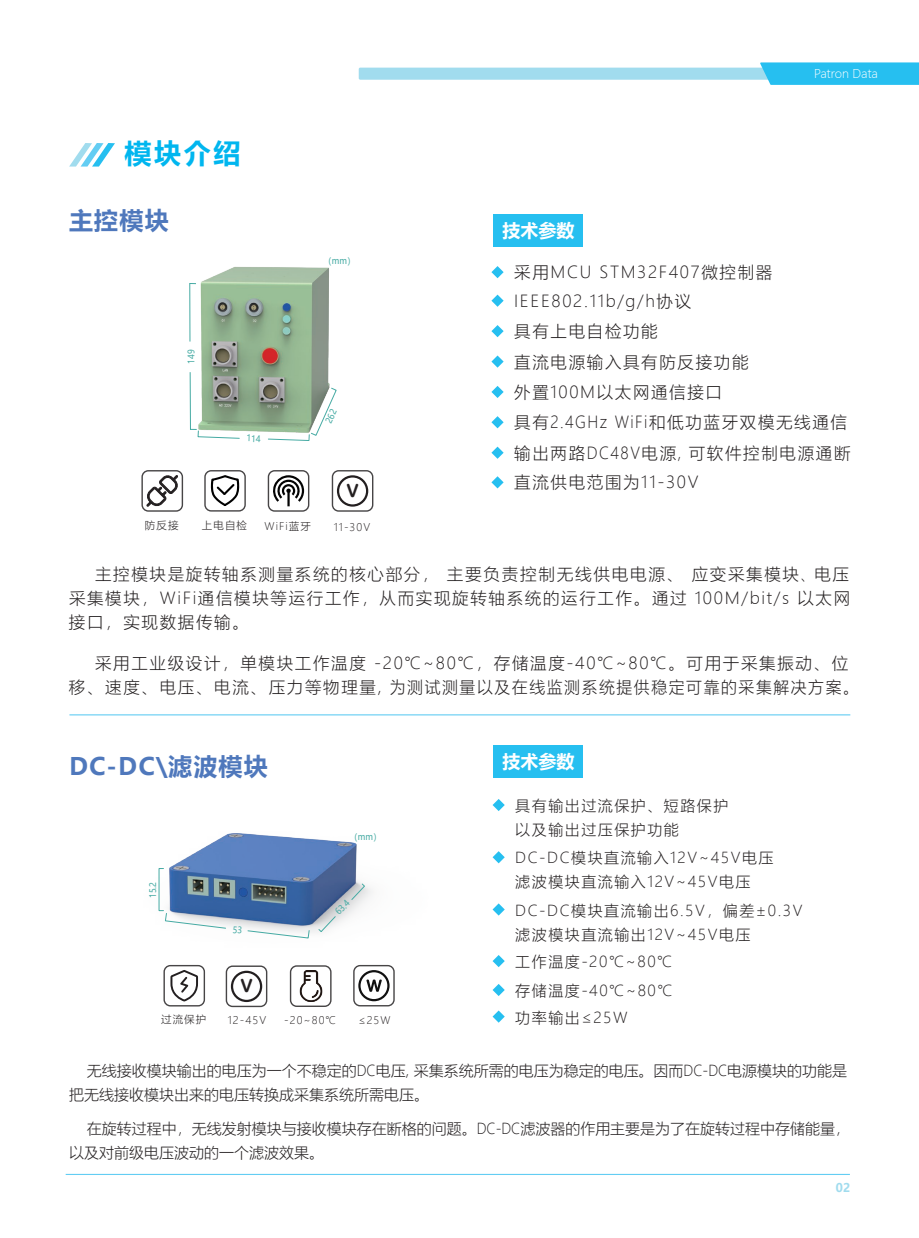
<style>
.page{position:relative;width:919px;height:1238px;background:#fff}
.page>*{position:absolute;margin:0;border:0;box-sizing:border-box;transform-origin:0 0}
.t1{font:700 27px "Microsoft Ya Hei";color:#00b6ef}
.t2{font:700 24px "Microsoft Ya Hei";letter-spacing:.05em;color:#4f78bc}
.t3{font:700 18px "Microsoft Ya Hei";color:#fff}
.t4{font:18px "Arial Rounded MT Bold";color:#231f20}
.t5{font:300 16.5px/24px "Microsoft Ya Hei";letter-spacing:.1em;color:#231f20}
.t6{font:300 15px/24px "Microsoft Ya Hei";color:#231f20}
.t7{font:300 15px/24px "Microsoft Ya Hei";letter-spacing:.1em;color:#231f20}
.t8{font:300 12px "Microsoft Ya Hei";color:#fff}
.t9{font:700 12px "Microsoft Ya Hei";color:#a1dcee}
.t10{font:300 10.5px "Microsoft Ya Hei";letter-spacing:.1em;color:#231f20}
.t11{font:300 10.35px "Microsoft Ya Hei";color:#231f20}
.t12{font:9px "Microsoft Ya Hei";color:#45aaa3;scale:.9 1}
</style>
<div class="page">
<img style="left:165px;top:833px;width:230px;height:175px">
<svg style="left:231px;top:970px;width:31px;height:32px"></svg>
<div style="left:226px;top:965px;width:41px;height:42px;border:1px solid #474546;border-radius:6px"></div>
<div style="left:239px;top:977px;width:14px;height:19px;background:#fff"></div>
<svg style="left:170px;top:969px;width:28px;height:32px"></svg>
<div style="left:163px;top:964px;width:42px;height:42px;border:1px solid #474546;border-radius:6px"></div>
<svg style="left:358px;top:970px;width:31px;height:31px"></svg>
<div style="left:353px;top:964px;width:41px;height:42px;border:1px solid #474546;border-radius:6px"></div>
<img style="left:295px;top:970px;width:31px;height:31px">
<div style="left:290px;top:965px;width:41px;height:41px;border:1px solid #474546;border-radius:6px"></div>
<img style="left:143px;top:246px;width:355px;height:234px">
<svg style="left:69px;top:143px;width:46px;height:23px"></svg>
<svg style="left:491px;top:446px;width:12px;height:13px"></svg>
<svg style="left:491px;top:294px;width:12px;height:13px"></svg>
<svg style="left:491px;top:476px;width:12px;height:12px"></svg>
<svg style="left:491px;top:416px;width:12px;height:12px"></svg>
<svg style="left:491px;top:325px;width:12px;height:12px"></svg>
<svg style="left:491px;top:266px;width:12px;height:12px"></svg>
<svg style="left:491px;top:355px;width:12px;height:12px"></svg>
<svg style="left:491px;top:386px;width:12px;height:12px"></svg>
<hr style="left:69px;top:714px;width:781px;height:1px;background:#63cdf3">
<div style="left:492px;top:214px;width:90px;height:32px;background:#26bff0"></div>
<div style="left:204px;top:470px;width:42px;height:41px;border:1px solid #474546;border-radius:6px"></div>
<svg style="left:211px;top:475px;width:28px;height:31px"></svg>
<svg style="left:273px;top:475px;width:31px;height:31px"></svg>
<div style="left:268px;top:470px;width:41px;height:41px;border:1px solid #474546;border-radius:6px"></div>
<svg style="left:147px;top:475px;width:31px;height:31px"></svg>
<div style="left:141px;top:470px;width:42px;height:41px;border:1px solid #474546;border-radius:6px"></div>
<svg style="left:337px;top:475px;width:31px;height:31px"></svg>
<div style="left:332px;top:470px;width:41px;height:41px;border:1px solid #474546;border-radius:6px"></div>
<div style="left:345px;top:481px;width:14px;height:19px;background:#fff"></div>
<svg style="left:189px;top:283px;width:8px;height:59px"></svg>
<svg style="left:189px;top:371px;width:51px;height:68px"></svg>
<hr style="left:66px;top:1173px;width:783px;height:1px;background:#63cdf3">
<svg style="left:492px;top:799px;width:12px;height:12px"></svg>
<svg style="left:492px;top:955px;width:12px;height:12px"></svg>
<svg style="left:492px;top:903px;width:12px;height:12px"></svg>
<svg style="left:492px;top:851px;width:12px;height:12px"></svg>
<svg style="left:492px;top:984px;width:12px;height:12px"></svg>
<svg style="left:492px;top:1010px;width:12px;height:12px"></svg>
<div style="left:492px;top:745px;width:90px;height:32px;background:#26bff0"></div>
<svg style="left:318px;top:915px;width:18px;height:17px"></svg>
<svg style="left:351px;top:883px;width:14px;height:17px"></svg>
<svg style="left:158px;top:867px;width:68px;height:62px"></svg>
<svg style="left:359px;top:62px;width:559px;height:23px"></svg>
<svg style="left:268px;top:387px;width:69px;height:54px"></svg>
<svg style="left:247px;top:434px;width:14px;height:8px"></svg>
<svg style="left:233px;top:925px;width:77px;height:13px"></svg>
<h1 class="t1" style="left:124px;top:134px;width:118px">模块介绍</h1>
<h2 class="t2" style="left:69px;top:203px;width:101px">主控模块</h2>
<p class="t12" style="left:185px;top:364px;width:17px;rotate:-90deg">149</p>
<p class="t12" style="left:324px;top:254px;width:36px">（mm）</p>
<p class="t4" style="left:346px;top:480px;width:14px">V</p>
<p class="t10" style="left:145px;top:518px;width:35px">防反接</p>
<p class="t10" style="left:202px;top:518px;width:47px">上电自检</p>
<p class="t10" style="left:264px;top:519px;width:48px">WiFi蓝牙</p>
<p class="t10" style="left:334px;top:519px;width:38px">11-30V</p>
<p class="t8" style="left:814px;top:66px;width:65px">Patron Data</p>
<p class="t3" style="left:502px;top:217px;width:73px">技术参数</p>
<p class="t5" style="left:514px;top:260px;width:259px">采用MCU STM32F407微控制器</p>
<p class="t5" style="left:514px;top:288px;width:178px">IEEE802.11b/g/h协议</p>
<p class="t5" style="left:514px;top:319px;width:145px">具有上电自检功能</p>
<p class="t5" style="left:514px;top:346px;width:236px;line-height:30.3px">直流电源输入具有防反接功能外置100M以太网通信接口</p>
<p class="t5" style="left:514px;top:410px;width:334px">具有2.4GHz WiFi和低功蓝牙双模无线通信</p>
<p class="t5" style="left:514px;top:440px;width:338px">输出两路DC48V电源, 可软件控制电源通断</p>
<p class="t5" style="left:514px;top:470px;width:186px">直流供电范围为11-30V</p>
<p class="t5" style="left:69px;top:561px;width:782px;text-align:justify;text-indent:26px">主控模块是旋转轴系测量系统的核心部分， 主要负责控制无线供电电源、 应变采集模块、电压采集模块，WiFi通信模块等运行工作，从而实现旋转轴系统的运行工作。通过 100M/bit/s 以太网接口，实现数据传输。</p>
<p class="t5" style="left:69px;top:651px;width:791px;text-indent:26px">采用工业级设计，单模块工作温度 -20℃~80℃，存储温度-40℃~80℃。可用于采集振动、位移、速度、电压、电流、压力等物理量, 为测试测量以及在线监测系统提供稳定可靠的采集解决方案。</p>
<h2 class="t2" style="left:69px;top:750px;width:200px">DC-DC\滤波模块</h2>
<p class="t3" style="left:502px;top:748px;width:73px">技术参数</p>
<p class="t12" style="left:147px;top:898px;width:19px;rotate:-90deg">15.2</p>
<p class="t4" style="left:240px;top:975px;width:14px">V</p>
<p class="t12" style="left:350px;top:830px;width:36px">（mm）</p>
<p class="t12" style="left:332px;top:908px;width:19px;rotate:-46deg">63.4</p>
<p class="t10" style="left:161px;top:1012px;width:47px">过流保护</p>
<p class="t10" style="left:284px;top:1013px;width:53px">-20~80℃</p>
<p class="t11" style="left:358px;top:1013px;width:34px">≤25W</p>
<p class="t10" style="left:228px;top:1013px;width:40px">12-45V</p>
<p class="t7" style="left:515px;top:793px;width:214px">具有输出过流保护、短路保护以及输出过压保护功能</p>
<p class="t7" style="left:515px;top:845px;width:260px">DC-DC模块直流输入12V~45V电压滤波模块直流输入12V~45V电压</p>
<p class="t7" style="left:515px;top:897px;width:289px">DC-DC模块直流输出6.5V，偏差±0.3V滤波模块直流输出12V~45V电压</p>
<p class="t6" style="left:515px;top:949px;width:158px">工作温度-20℃~80℃</p>
<p class="t7" style="left:515px;top:977px;width:159px;line-height:26.5px">存储温度-40℃~80℃功率输出≤25W</p>
<p class="t6" style="left:69px;top:1058px;width:779px;text-indent:18px">无线接收模块输出的电压为一个不稳定的DC电压, 采集系统所需的电压为稳定的电压。因而DC-DC电源模块的功能是把无线接收模块出来的电压转换成采集系统所需电压。</p>
<p class="t6" style="left:69px;top:1115px;width:782px;text-indent:18px">在旋转过程中，无线发射模块与接收模块存在断格的问题。DC-DC滤波器的作用主要是为了在旋转过程中存储能量，以及对前级电压波动的一个滤波效果。</p>
<p class="t9" style="left:835px;top:1179px;width:16px">02</p>
</div>
